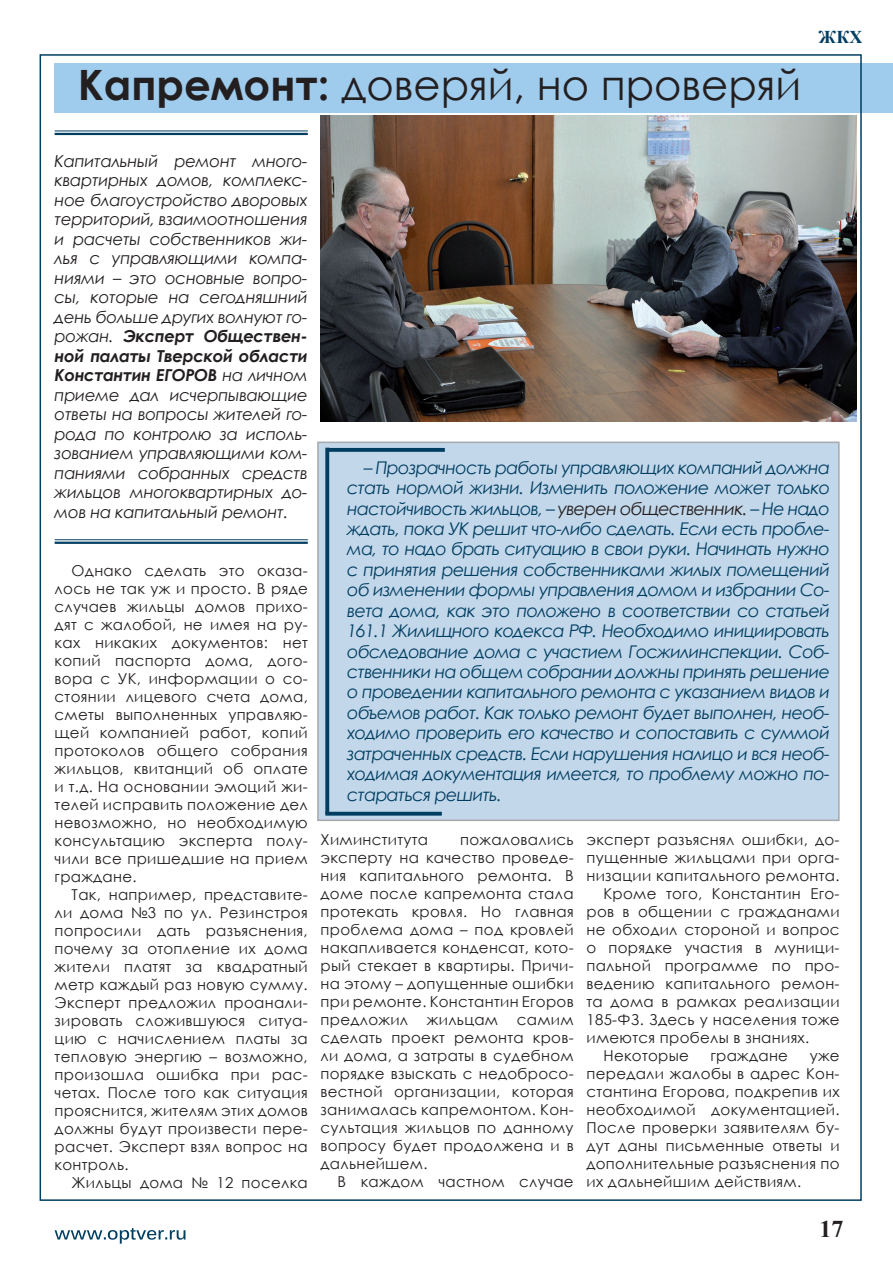
<style>
.page{position:relative;width:893px;height:1263px;background:#fff}
.page>*{position:absolute;margin:0;border:0;box-sizing:border-box;transform-origin:0 0}
.t1{font:41.85px "Century Gothic";color:#231f20}
.t2{font:700 24px "Times New Roman";color:#231f20}
.t3{font:700 18px "Times New Roman";color:#003e61}
.t4{font:italic 17.55px/20.4px "Century Gothic";letter-spacing:-.04em;color:#003e61;text-align:justify}
.t5{font:italic 16.5px/19.5px "Century Gothic";letter-spacing:-.02em;color:#231f20;text-align:justify}
.t6{font:15px/18px "Century Gothic";letter-spacing:.02em;color:#231f20;text-align:justify}
.s1{font-weight:700}
.s2{color:#231f20}
</style>
<div class="page">
<svg style="left:55px;top:1228px;width:131px;height:16px"></svg>
<div style="left:55px;top:63px;width:838px;height:50px;background:#9fcbec"></div>
<img style="left:321px;top:116px;width:536px;height:305px">
<div style="left:317px;top:442px;width:523px;height:379px;background:#c3d7ea;border:2px solid #a8a9ad"></div>
<svg style="left:329px;top:448px;width:116px;height:4px"></svg>
<svg style="left:325px;top:812px;width:117px;height:4px"></svg>
<svg style="left:325px;top:448px;width:4px;height:366px"></svg>
<hr style="left:55px;top:539px;width:253px;height:1px;background:#003e61">
<hr style="left:55px;top:542px;width:253px;height:2px;background:#003e61">
<hr style="left:55px;top:131px;width:253px;height:1px;background:#003e61">
<hr style="left:55px;top:133px;width:253px;height:2px;background:#003e61">
<h1 class="t1" style="left:78px;top:55px;width:725px"><span class="s1">Капремонт:</span> доверяй, но проверяй</h1>
<p class="t3" style="left:818px;top:25px;width:45px">ЖКХ</p>
<p class="t5" style="left:55px;top:151px;width:255px">Капитальный ремонт много&shy;квартирных домов, комплекс&shy;ное благоустройство дворовых территорий, взаимоотношения и расчеты собственников жи&shy;лья с управляющими компа&shy;ниями – это основные вопро&shy;сы, которые на сегодняшний день больше других волнуют го&shy;рожан. <span class="s1">Эксперт Обществен&shy;ной палаты Тверской области Константин ЕГОРОВ</span> на личном приеме дал исчерпывающие ответы на вопросы жителей го&shy;рода по контролю за исполь&shy;зованием управляющими ком&shy;паниями собранных средств жильцов многоквартирных до&shy;мов на капитальный ремонт.</p>
<p class="t6" style="left:55px;top:561px;width:255px;text-indent:17px">Однако сделать это оказа&shy;лось не так уж и просто. В ряде случаев жильцы домов прихо&shy;дят с жалобой, не имея на ру&shy;ках никаких документов: нет копий паспорта дома, дого&shy;вора с УК, информации о со&shy;стоянии лицевого счета дома, сметы выполненных управляю&shy;щей компанией работ, копий протоколов общего собрания жильцов, квитанций об оплате и т.д. На основании эмоций жи&shy;телей исправить положение дел невозможно, но необходимую консультацию эксперта полу&shy;чили все пришедшие на прием граждане.</p>
<p class="t6" style="left:55px;top:885px;width:255px;text-indent:17px">Так, например, представите&shy;ли дома №3 по ул. Резинстроя попросили дать разъяснения, почему за отопление их дома жители платят за квадратный метр каждый раз новую сумму.<br>Эксперт предложил проанали&shy;зировать сложившуюся ситуа&shy;цию с начислением платы за тепловую энергию – возможно, произошла ошибка при рас&shy;четах. После того как ситуация прояснится, жителям этих домов должны будут произвести пере&shy;расчет. Эксперт взял вопрос на контроль.</p>
<p class="t6" style="left:72px;top:1173px;width:238px">Жильцы дома № 12 поселка</p>
<p class="t4" style="left:347px;top:457px;width:484px;text-indent:17px">– Прозрачность работы управляющих компаний должна стать нормой жизни. Изменить положение может только настойчивость жильцов, – <span class="s2">уверен общественник.</span> – Не надо ждать, пока УК решит что-либо сделать. Если есть пробле&shy;ма, то надо брать ситуацию в свои руки. Начинать нужно с принятия решения собственниками жилых помещений об изменении формы управления домом и избрании Со&shy;вета дома, как это положено в соответствии со статьей 161.1 Жилищного кодекса РФ. Необходимо инициировать обследование дома с участием Госжилинспекции. Соб&shy;ственники на общем собрании должны принять решение о проведении капитального ремонта с указанием видов и объемов работ. Как только ремонт будет выполнен, необ&shy;ходимо проверить его качество и сопоставить с суммой затраченных средств. Если нарушения налицо и вся необ&shy;ходимая документация имеется, то проблему можно по&shy;стараться решить.</p>
<p class="t6" style="left:321px;top:830px;width:109px">Химинститута</p>
<p class="t6" style="left:321px;top:830px;width:255px;text-indent:140px">пожаловались эксперту на качество проведе&shy;ния капитального ремонта. В доме после капремонта стала протекать кровля. Но главная проблема дома – под кровлей накапливается конденсат, кото&shy;рый стекает в квартиры. Причи&shy;на этому – допущенные ошибки при ремонте. Константин Егоров предложил</p>
<p class="t6" style="left:321px;top:1010px;width:255px;text-indent:196px">самим сделать проект ремонта кров&shy;ли дома, а затраты в судебном порядке взыскать с недобросо&shy;вестной организации, которая занималась капремонтом. Кон&shy;сультация жильцов по данному вопросу будет продолжена и в дальнейшем.</p>
<p class="t6" style="left:338px;top:1172px;width:238px">В каждом частном случае</p>
<p class="t6" style="left:427px;top:1010px;width:73px">жильцам</p>
<p class="t6" style="left:586px;top:830px;width:255px">эксперт разъяснял ошибки, до-</p>
<p class="t6" style="left:586px;top:848px;width:255px">пущенные жильцами при орга-</p>
<p class="t6" style="left:586px;top:866px;width:255px">низации капитального ремонта.</p>
<p class="t6" style="left:603px;top:884px;width:238px">Кроме того, Константин Его-</p>
<p class="t6" style="left:586px;top:902px;width:255px">ров в общении с гражданами</p>
<p class="t6" style="left:586px;top:920px;width:255px">не обходил стороной и вопрос</p>
<p class="t6" style="left:586px;top:938px;width:255px">о порядке участия в муници-</p>
<p class="t6" style="left:586px;top:956px;width:255px">пальной программе по про-</p>
<p class="t6" style="left:586px;top:974px;width:255px">ведению капитального ремон-</p>
<p class="t6" style="left:586px;top:992px;width:255px">та дома в рамках реализации</p>
<p class="t6" style="left:586px;top:1010px;width:255px">185-ФЗ. Здесь у населения тоже</p>
<p class="t6" style="left:586px;top:1028px;width:224px">имеются пробелы в знаниях.</p>
<p class="t6" style="left:603px;top:1046px;width:87px">Некоторые</p>
<p class="t6" style="left:710px;top:1046px;width:79px">граждане</p>
<p class="t6" style="left:586px;top:1046px;width:255px;text-indent:223px">уже передали жалобы в адрес Кон&shy;стантина Егорова, подкрепив их необходимой документацией.<br>После проверки заявителям бу&shy;дут даны письменные ответы и дополнительные разъяснения по их дальнейшим действиям.</p>
<h2 class="t2" style="left:820px;top:1212px;width:25px">17</h2>
</div>
